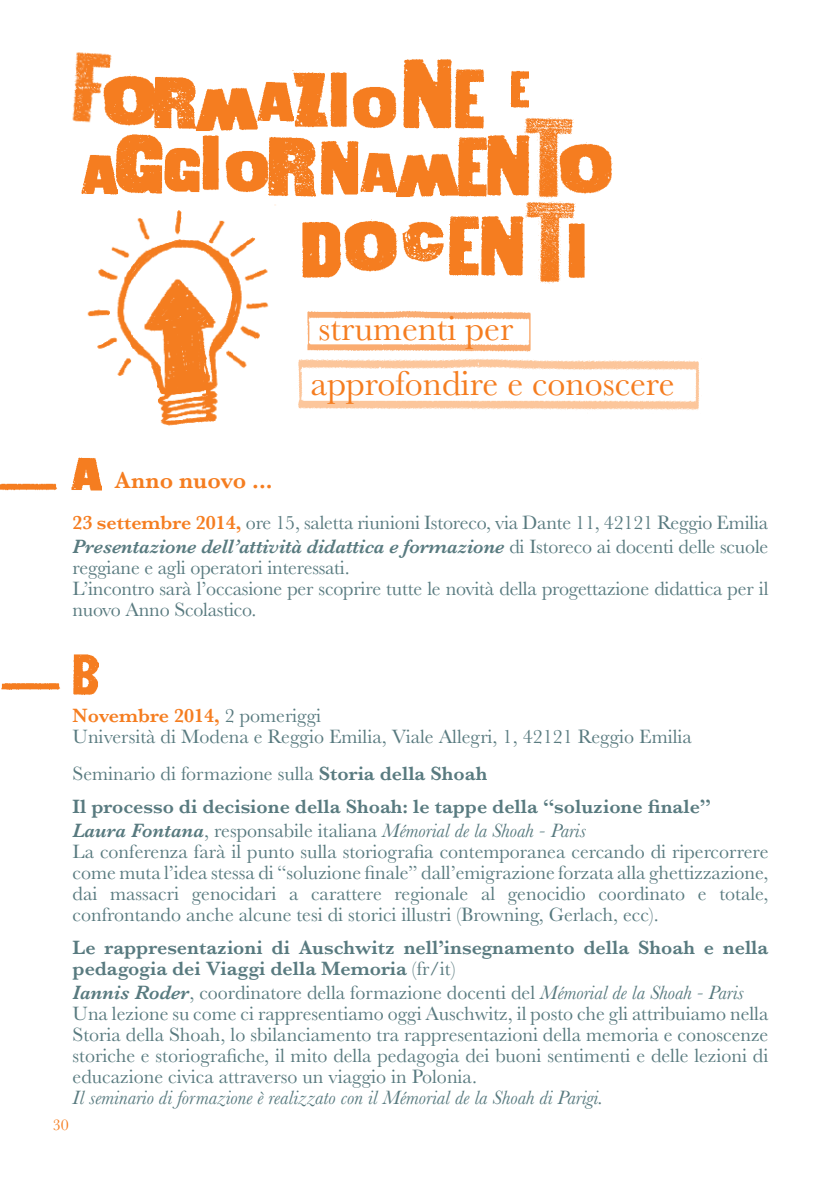
<style>
.page{position:relative;width:840px;height:1191px;background:#fff}
.page>*{position:absolute;margin:0;border:0;box-sizing:border-box;transform-origin:0 0}
.t1{font:36px "Baskerville";color:#f57d20}
.t2{font:600 24px "Baskerville";color:#f57d20}
.t3{font:20px/21px "Baskerville";color:#587a7f}
.t4{font:600 20px/33px "Baskerville";color:#587a7f}
.t5{font:italic 20px "Baskerville";color:#587a7f}
.t6{font:16px "Baskerville";color:#f57d20}
.s1{font-weight:600;color:#f57d20}
.s2{font-weight:600;font-style:italic}
.s3{font-weight:400}
.s4{font-style:italic}
</style>
<div class="page">
<img style="left:87px;top:194px;width:189px;height:232px">
<img style="left:307px;top:311px;width:224px;height:41px">
<img style="left:0;top:483px;width:57px;height:8px">
<img style="left:72px;top:457px;width:30px;height:33px">
<img style="left:1px;top:683px;width:60px;height:7px">
<img style="left:73px;top:654px;width:26px;height:41px">
<img style="left:455px;top:69px;width:29px;height:60px">
<img style="left:195px;top:87px;width:63px;height:44px">
<img style="left:403px;top:59px;width:49px;height:70px">
<img style="left:335px;top:72px;width:13px;height:55px">
<img style="left:163px;top:77px;width:33px;height:52px">
<img style="left:257px;top:82px;width:22px;height:39px">
<img style="left:352px;top:87px;width:45px;height:42px">
<img style="left:113px;top:74px;width:50px;height:55px">
<img style="left:72px;top:52px;width:41px;height:71px">
<img style="left:279px;top:70px;width:56px;height:58px">
<img style="left:321px;top:141px;width:38px;height:54px">
<img style="left:81px;top:155px;width:33px;height:39px">
<img style="left:164px;top:147px;width:36px;height:46px">
<img style="left:114px;top:134px;width:49px;height:62px">
<img style="left:198px;top:135px;width:22px;height:56px">
<img style="left:225px;top:151px;width:43px;height:42px">
<img style="left:268px;top:137px;width:48px;height:60px">
<img style="left:360px;top:153px;width:34px;height:39px">
<img style="left:394px;top:153px;width:63px;height:44px">
<img style="left:487px;top:135px;width:37px;height:61px">
<img style="left:457px;top:137px;width:30px;height:60px">
<img style="left:298px;top:358px;width:402px;height:52px">
<img style="left:302px;top:222px;width:37px;height:56px">
<img style="left:339px;top:221px;width:57px;height:51px">
<img style="left:396px;top:221px;width:48px;height:41px">
<img style="left:449px;top:216px;width:75px;height:60px">
<img style="left:525px;top:201px;width:51px;height:83px">
<img style="left:564px;top:223px;width:22px;height:57px">
<img style="left:524px;top:117px;width:50px;height:82px">
<img style="left:554px;top:142px;width:59px;height:55px">
<img style="left:510px;top:70px;width:18px;height:38px">
<h1 class="t1" style="left:318px;top:305px;width:196px">strumenti per</h1>
<h1 class="t1" style="left:310px;top:360px;width:365px">approfondire e conoscere</h1>
<p class="t2" style="left:115px;top:463px;width:159px">Anno nuovo ...</p>
<p class="t3" style="left:73px;top:510px;width:697px;line-height:24px"><span class="s1">23 settembre 2014,</span> ore 15, saletta riunioni Istoreco, via Dante 11, 42121 Reggio Emilia<br><span class="s2">Presentazione dell’attività didattica e formazione</span> di Istoreco ai docenti delle scuole</p>
<p class="t3" style="left:73px;top:557px;width:697px">reggiane e agli operatori interessati.<br>L’incontro sarà l’occasione per scoprire tutte le novità della progettazione didattica per il nuovo Anno Scolastico.</p>
<p class="t3" style="left:73px;top:705px;width:620px"><span class="s1">Novembre 2014,</span> 2 pomeriggi<br>Università di Modena e Reggio Emilia, Viale Allegri, 1, 42121 Reggio Emilia</p>
<p class="t4" style="left:73px;top:756px;width:639px"><span class="s3">Seminario di formazione sulla</span> Storia della Shoah<br>Il processo di decisione della Shoah: le tappe della “soluzione finale”</p>
<p class="t3" style="left:73px;top:820px;width:697px"><span class="s2">Laura Fontana</span>, responsabile italiana <span class="s4">Mémorial de la Shoah - Paris<br></span>La conferenza farà il punto sulla storiografia contemporanea cercando di ripercorrere come muta l’idea stessa di “soluzione finale” dall’emigrazione forzata alla ghettizzazione, dai massacri genocidari a carattere regionale al genocidio coordinato e totale, confrontando anche alcune tesi di storici illustri (Browning, Gerlach, ecc).</p>
<p class="t4" style="left:73px;top:936px;width:697px;line-height:21px">Le rappresentazioni di Auschwitz nell’insegnamento della Shoah e nella pedagogia dei Viaggi della Memoria <span class="s3">(fr/it)</span></p>
<p class="t3" style="left:73px;top:982px;width:697px"><span class="s2">Iannis Roder</span>, coordinatore della formazione docenti del <span class="s4">Mémorial de la Shoah - Paris </span>Una lezione su come ci rappresentiamo oggi Auschwitz, il posto che gli attribuiamo nella Storia della Shoah, lo sbilanciamento tra rappresentazioni della memoria e conoscenze storiche e storiografiche, il mito della pedagogia dei buoni sentimenti e delle lezioni di educazione civica attraverso un viaggio in Polonia.</p>
<p class="t5" style="left:73px;top:1084px;width:532px">Il seminario di formazione è realizzato con il Mémorial de la Shoah di Parigi.</p>
<p class="t6" style="left:53px;top:1114px;width:17px">30</p>
</div>
